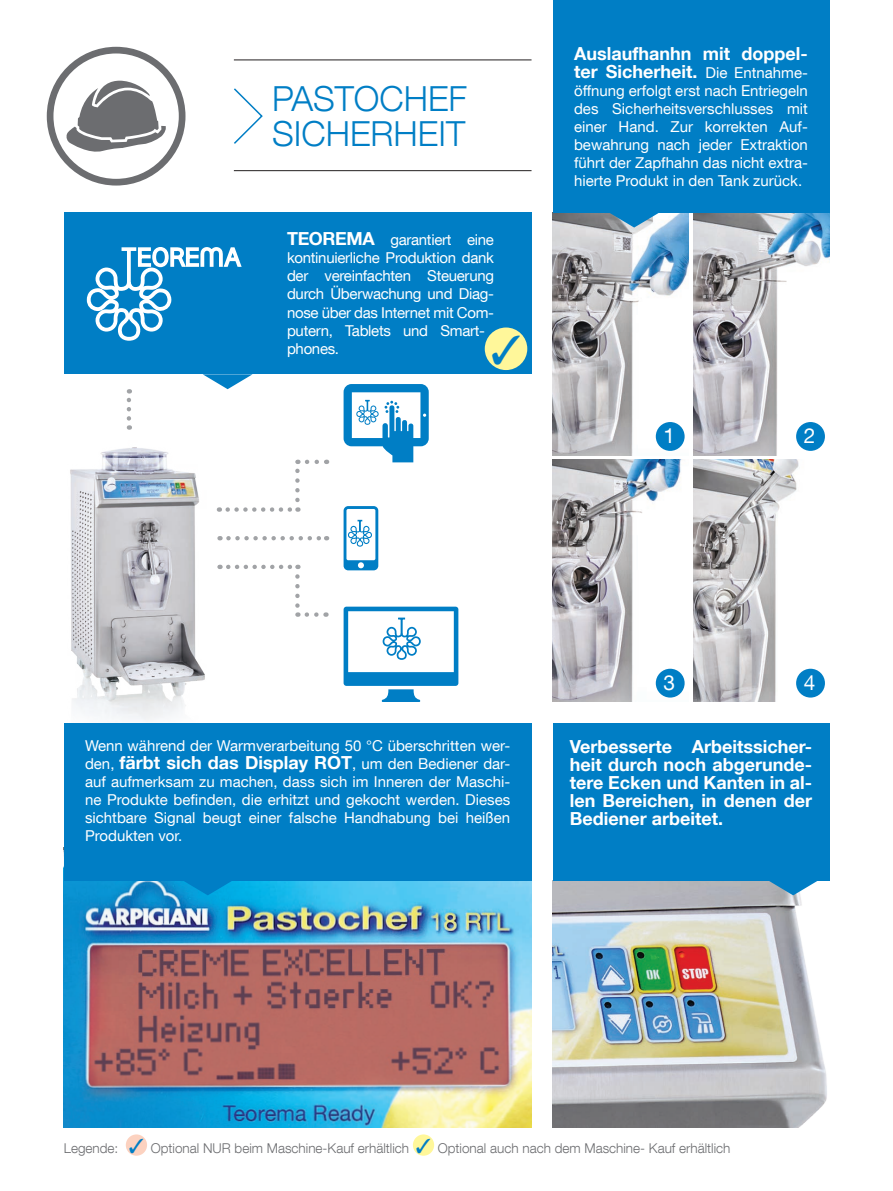
<style>
.page{position:relative;width:893px;height:1191px;background:#fff}
.page>*{position:absolute;margin:0;border:0;box-sizing:border-box;transform-origin:0 0}
.t1{font:300 34.5px/34.5px "Helvetica Neue LT Com";color:#007ec5}
.t2{font:20.85px "Helvetica Neue LT Com";color:#fff}
.t3{font:700 18px/18px "Helvetica Neue LT Com";color:#fff;text-align:justify}
.t4{font:15px/18px "Helvetica Neue LT Com";letter-spacing:-.02em;color:#fff;text-align:justify}
.t5{font:300 13.5px "Helvetica Neue LT Com";color:#6c6d70}
.s1{font-weight:700;font-size:18px}
.s2{font-weight:400;font-size:15px}
.s3{color:#007ec5}
</style>
<div class="page">
<img style="left:70px;top:447px;width:135px;height:274px">
<img style="left:553px;top:213px;width:136px;height:242px">
<img style="left:553px;top:459px;width:132px;height:243px">
<img style="left:693px;top:213px;width:136px;height:242px">
<img style="left:693px;top:459px;width:132px;height:243px">
<div style="left:64px;top:213px;width:467px;height:161px;background:#007ec5"></div>
<hr style="left:234px;top:60px;width:297px;height:1px;background:#231f20">
<hr style="left:234px;top:170px;width:297px;height:1px;background:#231f20">
<svg style="left:234px;top:88px;width:29px;height:56px"></svg>
<svg style="left:47px;top:47px;width:138px;height:138px"></svg>
<img style="left:553px;top:880px;width:276px;height:247px">
<div style="left:485px;top:327px;width:42px;height:43px;background:#fff79a;border-radius:50%"></div>
<div style="left:553px;top:723px;width:276px;height:157px;background:#007ec5"></div>
<img style="left:64px;top:880px;width:467px;height:247px">
<div style="left:64px;top:723px;width:467px;height:157px;background:#007ec5"></div>
<svg style="left:183px;top:880px;width:50px;height:15px"></svg>
<svg style="left:768px;top:880px;width:50px;height:15px"></svg>
<svg style="left:203px;top:374px;width:50px;height:15px"></svg>
<svg style="left:87px;top:247px;width:155px;height:94px"></svg>
<svg style="left:344px;top:384px;width:85px;height:78px"></svg>
<svg style="left:344px;top:506px;width:34px;height:64px"></svg>
<svg style="left:344px;top:606px;width:114px;height:96px"></svg>
<svg style="left:228px;top:536px;width:99px;height:4px"></svg>
<svg style="left:127px;top:389px;width:4px;height:29px"></svg>
<svg style="left:228px;top:507px;width:70px;height:5px"></svg>
<svg style="left:295px;top:459px;width:5px;height:41px"></svg>
<svg style="left:307px;top:459px;width:20px;height:5px"></svg>
<svg style="left:228px;top:564px;width:70px;height:5px"></svg>
<svg style="left:295px;top:576px;width:5px;height:41px"></svg>
<svg style="left:307px;top:612px;width:19px;height:5px"></svg>
<svg style="left:609px;top:213px;width:50px;height:14px"></svg>
<div style="left:553px;top:0;width:276px;height:213px;background:#007ec5"></div>
<div style="left:656px;top:422px;width:29px;height:29px;background:#007ec5;border-radius:50%"></div>
<div style="left:796px;top:422px;width:29px;height:29px;background:#007ec5;border-radius:50%"></div>
<div style="left:656px;top:668px;width:29px;height:29px;background:#007ec5;border-radius:50%"></div>
<div style="left:796px;top:668px;width:29px;height:29px;background:#007ec5;border-radius:50%"></div>
<div style="left:126px;top:1134px;width:21px;height:21px;background:#fcd2c0;border-radius:50%"></div>
<div style="left:413px;top:1134px;width:21px;height:21px;background:#fff79a;border-radius:50%"></div>
<h1 class="t1" style="left:272px;top:81px;width:196px">PASTOCHEF<br>SICHERHEIT</h1>
<p class="t4" style="left:287px;top:231px;width:209px;text-align:left"><span class="s1">TEOREMA</span> garantiert eine kontinuierliche Produktion dank der vereinfachten Steuerung durch Überwachung und Diag&shy;nose über das Internet mit Com&shy;putern, Tablets und Smart&shy;phones.</p>
<p class="t3" style="left:574px;top:44px;width:235px">Auslaufhanhn mit doppel&shy;ter Sicherheit. <span class="s2">Die Entnahme-</span></p>
<p class="t4" style="left:574px;top:81px;width:235px">öffnung erfolgt erst nach Entriegeln des Sicherheitsverschlusses mit einer Hand. Zur korrekten Auf&shy;bewahrung nach jeder Extraktion führt der Zapfhahn das nicht extra&shy;hierte Produkt in den Tank zurück.</p>
<h2 class="t2" style="left:663px;top:422px;width:13px">1</h2>
<h2 class="t2" style="left:804px;top:422px;width:13px">2</h2>
<p class="t4" style="left:85px;top:736px;width:427px">Wenn während der Warmverarbeitung 50 °C überschritten wer&shy;den, <span class="s1">färbt sich das Display ROT</span>, um den Bediener dar&shy;auf aufmerksam zu machen, dass sich im Inneren der Maschi&shy;ne Produkte befinden, die erhitzt und gekocht werden. Dieses sichtbare Signal beugt einer falsche Handhabung bei heißen Produkten vor.</p>
<h2 class="t2" style="left:663px;top:669px;width:13px">3</h2>
<h2 class="t2" style="left:804px;top:669px;width:13px">4</h2>
<p class="t3" style="left:570px;top:737px;width:244px">Verbesserte Arbeitssicher&shy;heit durch noch abgerunde&shy;tere Ecken und Kanten in al&shy;len Bereichen, in denen der Bediener arbeitet.</p>
<p class="t5" style="left:64px;top:1139px;width:668px">Legende: <span class="s3">✓</span> Optional NUR beim Maschine-Kauf erhältlich <span class="s3">✓</span> Optional auch nach dem Maschine- Kauf erhältlich</p>
</div>
